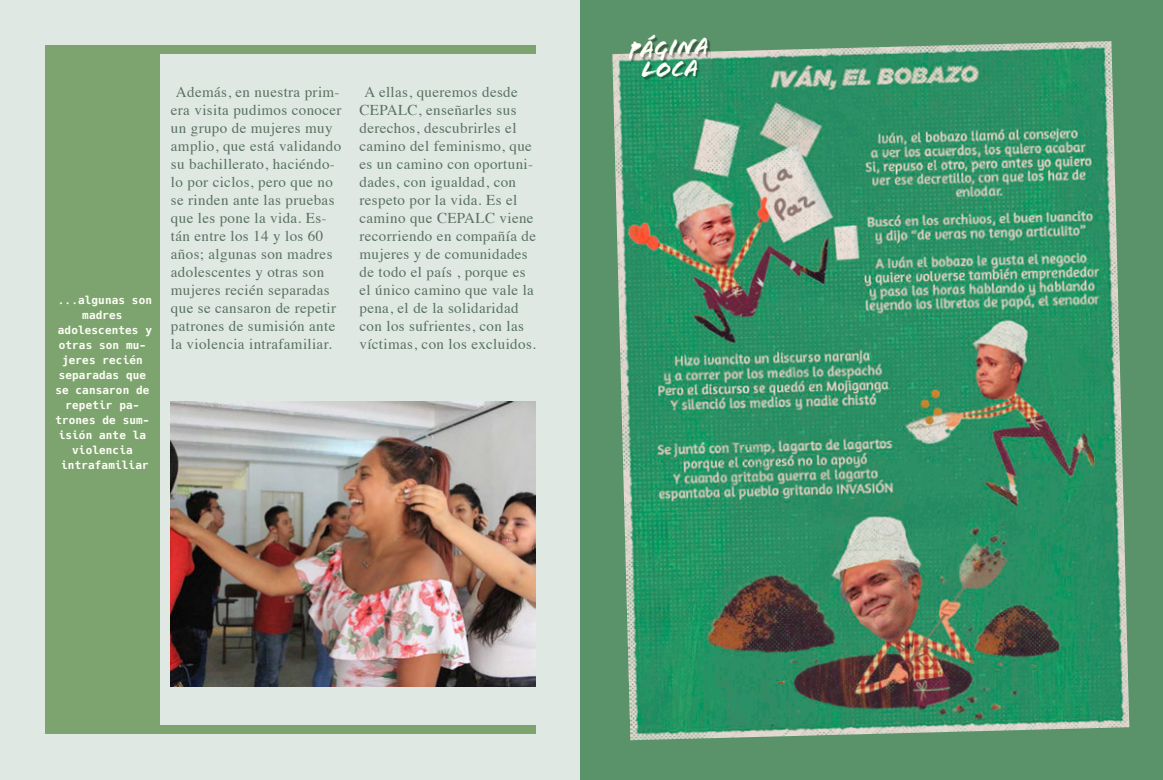
<style>
.page{position:relative;width:1163px;height:780px;background:#fff}
.page>*{position:absolute;margin:0;border:0;box-sizing:border-box;transform-origin:0 0}
.t1{font:24px/21px "Flood Std";color:#fffff7;text-align:center}
.t2{font:15px/18px "Times";letter-spacing:.025em;color:#587161}
.t3{font:700 11px/15px "Hack";letter-spacing:.01em;color:#fffff7;text-align:center}
</style>
<div class="page">
<div style="left:0;top:0;width:581px;height:780px;background:#e0e8e3"></div>
<div style="left:580px;top:0;width:582px;height:780px;background:#5a936a"></div>
<div style="left:45px;top:45px;width:491px;height:9px;background:#7da46f"></div>
<div style="left:45px;top:725px;width:491px;height:8px;background:#7da46f"></div>
<div style="left:45px;top:46px;width:114px;height:683px;background:#7da46f"></div>
<img style="left:170px;top:402px;width:365px;height:284px">
<img style="left:612px;top:41px;width:517px;height:699px">
<img style="left:631px;top:37px;width:79px;height:15px">
<img style="left:631px;top:52px;width:79px;height:28px">
<p class="t3" style="left:55px;top:293px;width:98px">...algunas son madres adolescentes y otras son mu&shy;jeres recién separadas que se cansaron de repetir pa&shy;trones de sum&shy;isión ante la violencia intrafamiliar</p>
<p class="t2" style="left:171px;top:82px;width:172px;text-indent:5px">Además, en nuestra prim&shy;era visita pudimos conocer un grupo de mujeres muy amplio, que está validando su bachillerato, haciéndo&shy;lo por ciclos, pero que no se rinden ante las pruebas que les pone la vida. Es&shy;tán entre los 14 y los 60 años; algunas son madres adolescentes y otras son mujeres recién separadas que se cansaron de repetir patrones de sumisión ante la violencia intrafamiliar.</p>
<p class="t2" style="left:359px;top:82px;width:178px;text-indent:5px">A ellas, queremos desde<br>CEPALC, enseñarles sus derechos, descubrirles el camino del feminismo, que es un camino con oportuni&shy;dades, con igualdad, con respeto por la vida. Es el camino que CEPALC viene recorriendo en compañía de mujeres y de comunidades de todo el país , porque es el único camino que vale la pena, el de la solidaridad con los sufrientes, con las víctimas, con los excluidos.</p>
<h1 class="t1" style="left:627px;top:40px;width:82px;rotate:-4deg">PÁGINA<br>LOCA</h1>
</div>
